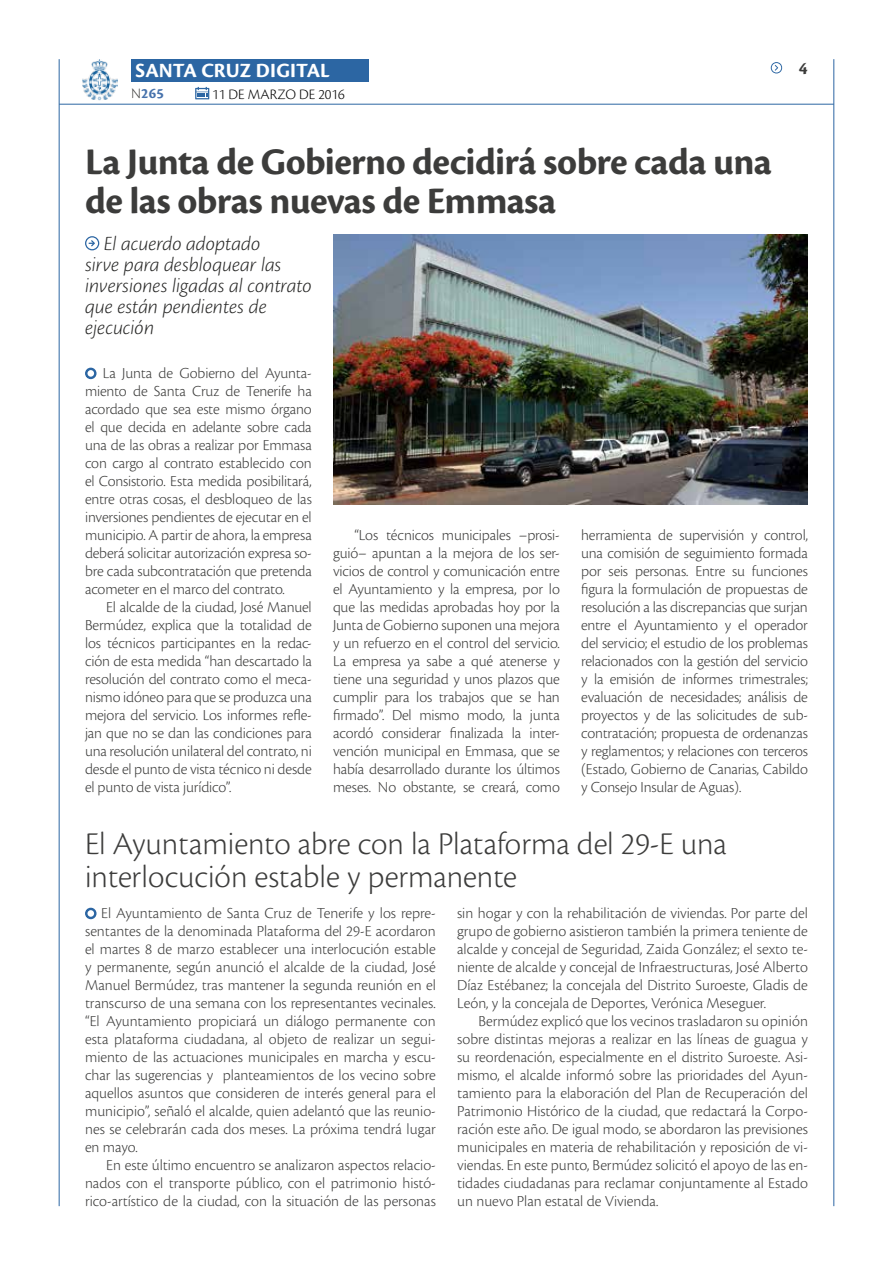
<style>
.page{position:relative;width:893px;height:1263px;background:#fff}
.page>*{position:absolute;margin:0;border:0;box-sizing:border-box;transform-origin:0 0}
.t1{font:700 39px/39px "Cronos Pro";letter-spacing:-.015em;color:#3c3c3b}
.t2{font:300 33px/33px "Cronos Pro";letter-spacing:-.005em;color:#3c3c3b}
.t3{font:italic 300 21px/21px "Cronos Pro";color:#282827}
.t4{font:700 21px "Cronos Pro";letter-spacing:.005em;color:#fff}
.t5{font:700 18px "Cronos Pro";color:#3c3c3b}
.t6{font:300 15.9px/18px "Cronos Pro";letter-spacing:-.005em;color:#3c3c3b;text-align:justify}
.t7{font:300 15px "Cronos Pro";color:#000}
.t8{font:700 15px "Cronos Pro";color:#4672ac}
.s1{font-weight:300;color:#3c3c3b}
</style>
<div class="page">
<hr style="left:59px;top:104px;width:775px;height:1px;background:#2c66a3">
<div style="left:131px;top:59px;width:238px;height:23px;background:#2c66a3"></div>
<svg style="left:195px;top:87px;width:14px;height:12px"></svg>
<img style="left:82px;top:59px;width:36px;height:42px">
<hr style="left:59px;top:59px;width:1px;height:1147px;background:#2c66a3">
<hr style="left:833px;top:59px;width:1px;height:1147px;background:#2c66a3">
<svg style="left:771px;top:62px;width:12px;height:11px"></svg>
<svg style="left:85px;top:367px;width:12px;height:13px"></svg>
<img style="left:333px;top:234px;width:475px;height:270px">
<svg style="left:85px;top:907px;width:12px;height:13px"></svg>
<svg style="left:85px;top:236px;width:14px;height:14px"></svg>
<h3 class="t4" style="left:136px;top:59px;width:196px">SANTA CRUZ DIGITAL</h3>
<p class="t8" style="left:131px;top:85px;width:34px"><span class="s1">N</span>265</p>
<p class="t7" style="left:212px;top:86px;width:134px">11 DE MARZO DE 2016</p>
<h1 class="t1" style="left:85px;top:143px;width:688px">La Junta de Gobierno decidirá sobre cada una de las obras nuevas de Emmasa</h1>
<h3 class="t3" style="left:85px;top:233px;width:228px;text-indent:19px">El acuerdo adoptado<br>sirve para desbloquear las inversiones ligadas al contrato que están pendientes de ejecución</h3>
<p class="t5" style="left:799px;top:58px;width:10px">4</p>
<p class="t6" style="left:85px;top:364px;width:228px;text-indent:18px">La Junta de Gobierno del Ayunta&shy;miento de Santa Cruz de Tenerife ha acordado que sea este mismo órgano el que decida en adelante sobre cada una de las obras a realizar por Emmasa con cargo al contrato establecido con el Consistorio. Esta medida posibilitará, entre otras cosas, el desbloqueo de las inversiones pendientes de ejecutar en el municipio. A partir de ahora, la empresa deberá solicitar autorización expresa so&shy;bre cada subcontratación que pretenda acometer en el marco del contrato.</p>
<p class="t6" style="left:85px;top:598px;width:228px;text-indent:21px">El alcalde de la ciudad, José Manuel Bermúdez, explica que la totalidad de los técnicos participantes en la redac&shy;ción de esta medida “han descartado la resolución del contrato como el meca&shy;nismo idóneo para que se produzca una mejora del servicio. Los informes refle&shy;jan que no se dan las condiciones para una resolución unilateral del contrato, ni desde el punto de vista técnico ni desde el punto de vista jurídico”.</p>
<p class="t6" style="left:333px;top:526px;width:228px;text-indent:21px">“Los técnicos municipales –prosi&shy;guió– apuntan a la mejora de los ser&shy;vicios de control y comunicación entre el Ayuntamiento y la empresa, por lo que las medidas aprobadas hoy por la Junta de Gobierno suponen una mejora y un refuerzo en el control del servicio.<br>La empresa ya sabe a qué atenerse y tiene una seguridad y unos plazos que cumplir para los trabajos que se han firmado”. Del mismo modo, la junta acordó considerar finalizada la inter&shy;vención municipal en Emmasa, que se había desarrollado durante los últimos meses. No obstante, se creará, como</p>
<p class="t6" style="left:581px;top:526px;width:228px">herramienta de supervisión y control, una comisión de seguimiento formada por seis personas. Entre su funciones figura la formulación de propuestas de resolución a las discrepancias que surjan entre el Ayuntamiento y el operador del servicio; el estudio de los problemas relacionados con la gestión del servicio y la emisión de informes trimestrales; evaluación de necesidades; análisis de proyectos y de las solicitudes de sub&shy;contratación; propuesta de ordenanzas y reglamentos; y relaciones con terceros (Estado, Gobierno de Canarias, Cabildo y Consejo Insular de Aguas).</p>
<h2 class="t2" style="left:85px;top:827px;width:643px">El Ayuntamiento abre con la Plataforma del 29-E una interlocución estable y permanente</h2>
<p class="t6" style="left:85px;top:904px;width:352px;text-indent:16px">El Ayuntamiento de Santa Cruz de Tenerife y los repre&shy;sentantes de la denominada Plataforma del 29-E acordaron el martes 8 de marzo establecer una interlocución estable y permanente, según anunció el alcalde de la ciudad, José Manuel Bermúdez, tras mantener la segunda reunión en el transcurso de una semana con los representantes vecinales. “El Ayuntamiento propiciará un diálogo permanente con esta plataforma ciudadana, al objeto de realizar un segui&shy;miento de las actuaciones municipales en marcha y escu&shy;char las sugerencias y planteamientos de los vecino sobre aquellos asuntos que consideren de interés general para el municipio”, señaló el alcalde, quien adelantó que las reunio&shy;nes se celebrarán cada dos meses. La próxima tendrá lugar en mayo.</p>
<p class="t6" style="left:85px;top:1156px;width:352px;text-indent:21px">En este último encuentro se analizaron aspectos relacio&shy;nados con el transporte público, con el patrimonio histó&shy;rico-artístico de la ciudad, con la situación de las personas</p>
<p class="t6" style="left:457px;top:904px;width:352px">sin hogar y con la rehabilitación de viviendas. Por parte del grupo de gobierno asistieron también la primera teniente de alcalde y concejal de Seguridad, Zaida González; el sexto te&shy;niente de alcalde y concejal de Infraestructuras, José Alberto Díaz Estébanez; la concejala del Distrito Suroeste, Gladis de León, y la concejala de Deportes, Verónica Meseguer.</p>
<p class="t6" style="left:457px;top:1012px;width:352px;text-indent:21px">Bermúdez explicó que los vecinos trasladaron su opinión sobre distintas mejoras a realizar en las líneas de guagua y su reordenación, especialmente en el distrito Suroeste. Asi&shy;mismo, el alcalde informó sobre las prioridades del Ayun&shy;tamiento para la elaboración del Plan de Recuperación del Patrimonio Histórico de la ciudad, que redactará la Corpo&shy;ración este año. De igual modo, se abordaron las previsiones municipales en materia de rehabilitación y reposición de vi&shy;viendas. En este punto, Bermúdez solicitó el apoyo de las en&shy;tidades ciudadanas para reclamar conjuntamente al Estado un nuevo Plan estatal de Vivienda.</p>
</div>
